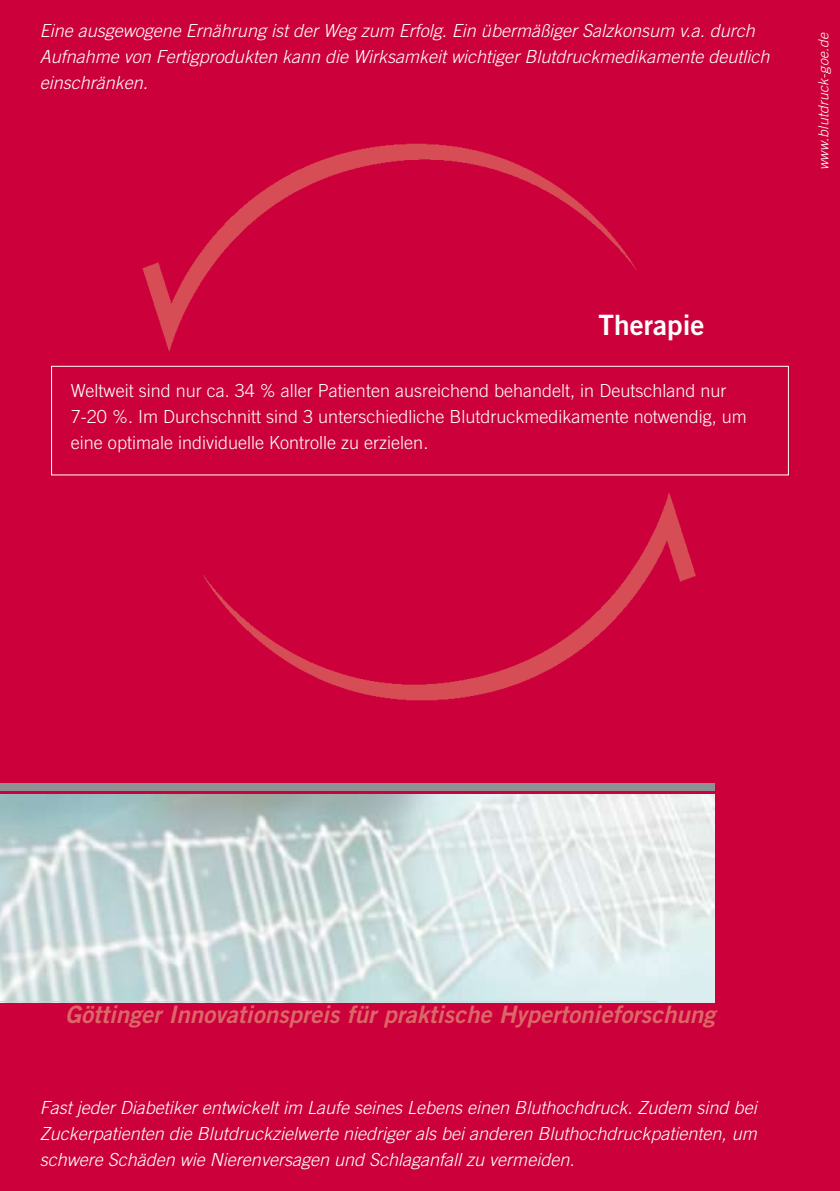
<style>
.page{position:relative;width:840px;height:1191px;background:#fff}
.page>*{position:absolute;margin:0;border:0;box-sizing:border-box;transform-origin:0 0}
.t1{font:28px "Trade Gothic Bold Two";color:#fff}
.t2{font:italic 24px "Trade Gothic Bold Two";color:#dc6668}
.t3{font:italic 300 18px/26px "Trade Gothic";color:#fff;text-align:justify}
.t4{font:300 18px/26px "Trade Gothic";color:#fff}
.t5{font:italic 300 14px "Trade Gothic";color:#fff}
</style>
<div class="page">
<div style="left:0;top:0;width:839px;height:1191px;background:#cc003a"></div>
<img style="left:142px;top:144px;width:495px;height:207px">
<img style="left:152px;top:475px;width:553px;height:225px">
<div style="left:157px;top:462px;width:450px;height:100px;background:#cc003a"></div>
<div style="left:51px;top:366px;width:737px;height:109px;border:1px solid #fff"></div>
<img style="left:0;top:794px;width:714px;height:208px">
<div style="left:0;top:783px;width:714px;height:7px;background:#8d9194"></div>
<hr style="left:0;top:1001px;width:657px;height:1px;background:#d3d3d6">
<p class="t3" style="left:40px;top:17px;width:731px;text-align:left">Eine ausgewogene Ernährung ist der Weg zum Erfolg. Ein übermäßiger Salzkonsum v.a. durch<br>Aufnahme von Fertigprodukten kann die Wirksamkeit wichtiger Blutdruckmedikamente deutlich einschränken.</p>
<p class="t5" style="left:814px;top:170px;width:140px;rotate:-90deg">www.blutdruck-goe.de</p>
<h1 class="t1" style="left:598px;top:308px;width:107px">Therapie</h1>
<p class="t4" style="left:71px;top:377px;width:677px">Weltweit sind nur ca. 34 % aller Patienten ausreichend behandelt, in Deutschland nur<br>7-20 %. Im Durchschnitt sind 3 unterschiedliche Blutdruckmedikamente notwendig, um eine optimale individuelle Kontrolle zu erzielen.</p>
<h2 class="t2" style="left:65px;top:999px;width:651px">Göttinger Innovationspreis für praktische Hypertonieforschung</h2>
<p class="t3" style="left:40px;top:1094px;width:718px">Fast jeder Diabetiker entwickelt im Laufe seines Lebens einen Bluthochdruck. Zudem sind bei Zuckerpatienten die Blutdruckzielwerte niedriger als bei anderen Bluthochdruckpatienten, um schwere Schäden wie Nierenversagen und Schlaganfall zu vermeiden.</p>
</div>
